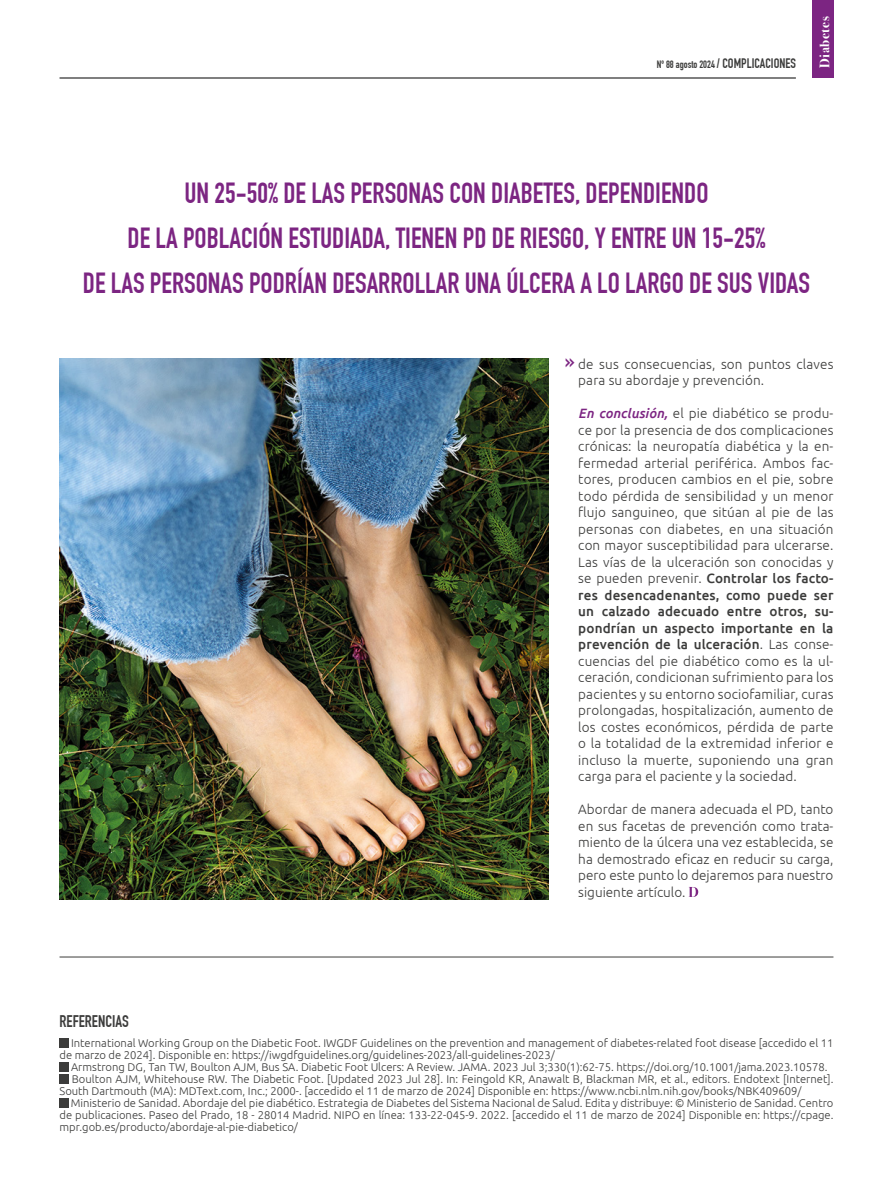
<style>
.page{position:relative;width:893px;height:1191px;background:#fff}
.page>*{position:absolute;margin:0;border:0;box-sizing:border-box;transform-origin:0 0}
.t1{font:28.5px/45px "DIN Engschrift Std";color:#7c2582;text-align:center}
.t2{font:22.5px "DIN Engschrift Std";color:#7c2582}
.t3{font:16.5px "DIN Engschrift Std";color:#3c3c3b}
.t4{font:300 13.5px/16.5px "Ubuntu";letter-spacing:.01em;color:#3c3c3b;text-align:justify}
.t5{font:13.5px "DIN Engschrift Std";color:#3c3c3b}
.t6{font:700 13.5px "Bodoni Svty Two ITCTT";letter-spacing:.04em;color:#fff}
.t7{font:300 11.25px/12px "Ubuntu";color:#3c3c3b}
.s1{font-size:10.5px}
.s2{font-weight:500;font-style:italic;color:#7c2582}
.s3{font-weight:500}
</style>
<div class="page">
<hr style="left:60px;top:78px;width:736px;height:1px;background:#000">
<div style="left:812px;top:0;width:21px;height:78px;background:#7c2582"></div>
<div style="left:60px;top:1038px;width:9px;height:9px;background:#3c3c3b"></div>
<div style="left:60px;top:1062px;width:9px;height:9px;background:#3c3c3b"></div>
<div style="left:60px;top:1074px;width:9px;height:9px;background:#3c3c3b"></div>
<div style="left:60px;top:1098px;width:9px;height:9px;background:#3c3c3b"></div>
<hr style="left:60px;top:956px;width:773px;height:1px;background:#3c3c3b">
<svg style="left:689px;top:887px;width:9px;height:10px"></svg>
<img style="left:60px;top:359px;width:488px;height:540px">
<p class="t5" style="left:657px;top:55px;width:140px"><span class="s1">Nº 88 agosto 2024</span> / COMPLICACIONES</p>
<p class="t6" style="left:813px;top:68px;width:53px;rotate:-90deg">Diabetes</p>
<h1 class="t1" style="left:83px;top:171px;width:729px">UN 25-50% DE LAS PERSONAS CON DIABETES, DEPENDIENDO<br>DE LA POBLACIÓN ESTUDIADA, TIENEN PD DE RIESGO, Y ENTRE UN 15-25%<br>DE LAS PERSONAS PODRÍAN DESARROLLAR UNA ÚLCERA A LO LARGO DE SUS VIDAS</h1>
<p class="t4" style="left:578px;top:355px;width:257px">de sus consecuencias, son puntos claves para su abordaje y prevención.</p>
<p class="t4" style="left:578px;top:405px;width:257px"><span class="s2">En conclusión,</span> el pie diabético se produ&shy;ce por la presencia de dos complicaciones crónicas: la neuropatía diabética y la en&shy;fermedad arterial periférica. Ambos fac&shy;tores, producen cambios en el pie, sobre todo pérdida de sensibilidad y un menor flujo sanguineo, que sitúan al pie de las personas con diabetes, en una situación con mayor susceptibilidad para ulcerarse.<br>Las vías de la ulceración son conocidas y se pueden prevenir. <span class="s3">Controlar los facto&shy;res desencadenantes, como puede ser un calzado adecuado entre otros, su&shy;pondrían un aspecto importante en la prevención de la ulceración</span>. Las conse&shy;cuencias del pie diabético como es la ul&shy;ceración, condicionan sufrimiento para los pacientes y su entorno sociofamiliar, curas prolongadas, hospitalización, aumento de los costes económicos, pérdida de parte o la totalidad de la extremidad inferior e incluso la muerte, suponiendo una gran carga para el paciente y la sociedad.</p>
<p class="t4" style="left:578px;top:801px;width:257px">Abordar de manera adecuada el PD, tanto en sus facetas de prevención como trata&shy;miento de la úlcera una vez establecida, se ha demostrado eficaz en reducir su carga, pero este punto lo dejaremos para nuestro siguiente artículo.</p>
<h2 class="t2" style="left:565px;top:348px;width:11px">»</h2>
<p class="t3" style="left:60px;top:1011px;width:71px">REFERENCIAS</p>
<p class="t7" style="left:60px;top:1036px;width:775px;text-indent:11px">International Working Group on the Diabetic Foot. IWGDF Guidelines on the prevention and management of diabetes-related foot disease [accedido el 11 de marzo de 2024]. Disponible en: https://iwgdfguidelines.org/guidelines-2023/all-guidelines-2023/</p>
<p class="t7" style="left:71px;top:1060px;width:758px">Armstrong DG, Tan TW, Boulton AJM, Bus SA. Diabetic Foot Ulcers: A Review. JAMA. 2023 Jul 3;330(1):62-75. https://doi.org/10.1001/jama.2023.10578.</p>
<p class="t7" style="left:72px;top:1072px;width:763px">Boulton AJM, Whitehouse RW. The Diabetic Foot. [Updated 2023 Jul 28]. In: Feingold KR, Anawalt B, Blackman MR, et al., editors. Endotext [Internet].</p>
<p class="t7" style="left:60px;top:1084px;width:743px">South Dartmouth (MA): MDText.com, Inc.; 2000-. [accedido el 11 de marzo de 2024] Disponible en: https://www.ncbi.nlm.nih.gov/books/NBK409609/</p>
<p class="t7" style="left:71px;top:1096px;width:764px">Ministerio de Sanidad. Abordaje del pie diabético. Estrategia de Diabetes del Sistema Nacional de Salud. Edita y distribuye: © Ministerio de Sanidad. Centro</p>
<p class="t7" style="left:60px;top:1108px;width:775px">de publicaciones. Paseo del Prado, 18 - 28014 Madrid. NIPO en línea: 133-22-045-9. 2022. [accedido el 11 de marzo de 2024] Disponible en: https://cpage.</p>
<p class="t7" style="left:60px;top:1120px;width:240px">mpr.gob.es/producto/abordaje-al-pie-diabetico/</p>
</div>
